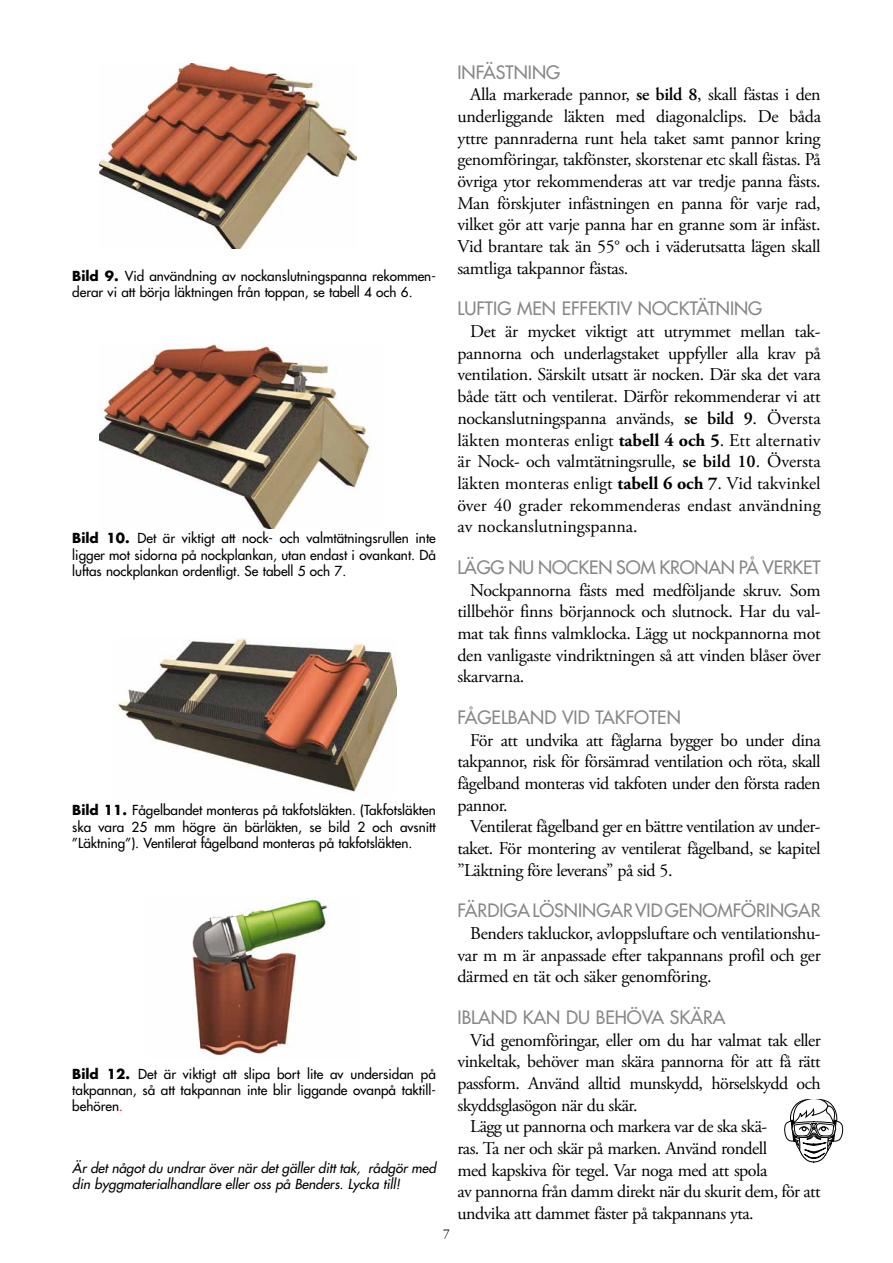
<style>
.page{position:relative;width:893px;height:1263px;background:#fff}
.page>*{position:absolute;margin:0;border:0;box-sizing:border-box;transform-origin:0 0}
.t1{font:18px/21.8px "Adobe Garamond Pro";letter-spacing:-.03em;color:#000;text-align:justify}
.t2{font:500 18px "Futura Std";color:#87888a}
.t3{font:500 13.5px/16.2px "Futura Std";color:#000;text-align:justify}
.t4{font:italic 500 13.5px/16.2px "Futura Std";color:#000}
.t5{font:13.5px "Adobe Garamond Pro";color:#000}
.s1{font-weight:700}
.s2{color:#e2007a}
.s3{font-weight:600}
</style>
<div class="page">
<img style="left:100px;top:344px;width:271px;height:184px">
<img style="left:117px;top:638px;width:279px;height:154px">
<svg style="left:784px;top:1099px;width:59px;height:63px"></svg>
<img style="left:100px;top:64px;width:257px;height:184px">
<img style="left:192px;top:898px;width:138px;height:161px">
<p class="t3" style="left:72px;top:268px;width:365px"><span class="s1">Bild 9.</span> Vid användning av nockanslutningspanna rekommen&shy;derar vi att börja läktningen från toppan, se tabell 4 och 6.</p>
<p class="t3" style="left:72px;top:530px;width:365px"><span class="s1">Bild 10.</span> Det är viktigt att nock- och valmtätningsrullen inte ligger mot sidorna på nockplankan, utan endast i ovankant. Då luftas nockplankan ordentligt. Se tabell 5 och 7.</p>
<p class="t3" style="left:72px;top:802px;width:365px"><span class="s1">Bild 11.</span> Fågelbandet monteras på takfotsläkten. (Takfotsläkten ska vara 25 mm högre än bärläkten, se bild 2 och avsnitt ”Läktning”). Ventilerat fågelband monteras på takfotsläkten.</p>
<p class="t3" style="left:72px;top:1066px;width:365px"><span class="s1">Bild 12.</span> Det är viktigt att slipa bort lite av undersidan på takpannan, så att takpannan inte blir liggande ovanpå taktill&shy;behören<span class="s2">.</span></p>
<p class="t4" style="left:72px;top:1160px;width:365px">Är det något du undrar över när det gäller ditt tak, rådgör med din byggmaterialhandlare eller oss på Benders. Lycka till!</p>
<p class="t2" style="left:457px;top:61px;width:104px">INFÄSTNING</p>
<p class="t1" style="left:457px;top:84px;width:365px;text-indent:13px">Alla markerade pannor, <span class="s3">se bild 8</span>, skall fästas i den underliggande läkten med diagonalclips. De båda yttre pannraderna runt hela taket samt pannor kring genomföringar, takfönster, skorstenar etc skall fästas. På övriga ytor rekommenderas att var tredje panna fästs.<br>Man förskjuter infästningen en panna för varje rad, vilket gör att varje panna har en granne som är infäst.<br>Vid brantare tak än 55° och i väderutsatta lägen skall samtliga takpannor fästas.</p>
<p class="t2" style="left:457px;top:297px;width:306px">LUFTIG MEN EFFEKTIV NOCKTÄTNING</p>
<p class="t1" style="left:457px;top:321px;width:365px;text-indent:13px">Det är mycket viktigt att utrymmet mellan tak&shy;pannorna och underlagstaket uppfyller alla krav på ventilation. Särskilt utsatt är nocken. Där ska det vara både tätt och ventilerat. Därför rekommenderar vi att nockanslutningspanna används, <span class="s3">se bild 9</span>. Översta läkten monteras enligt <span class="s1">tabell 4 och 5</span>. Ett alternativ är Nock- och valmtätningsrulle, <span class="s3">se bild 10</span>. Översta läkten monteras enligt <span class="s1">tabell 6 och 7</span>. Vid takvinkel över 40 grader rekommenderas endast användning av nockanslutningspanna.</p>
<p class="t2" style="left:457px;top:556px;width:365px">LÄGG NU NOCKEN SOM KRONAN PÅ VERKET</p>
<p class="t1" style="left:457px;top:580px;width:365px;text-indent:13px">Nockpannorna fästs med medföljande skruv. Som tillbehör finns börjannock och slutnock. Har du val&shy;mat tak finns valmklocka. Lägg ut nockpannorna mot den vanligaste vindriktningen så att vinden blåser över skarvarna.</p>
<p class="t2" style="left:457px;top:706px;width:225px">FÅGELBAND VID TAKFOTEN</p>
<p class="t1" style="left:457px;top:729px;width:365px;text-indent:13px">För att undvika att fåglarna bygger bo under dina takpannor, risk för försämrad ventilation och röta, skall fågelband monteras vid takfoten under den första raden pannor.</p>
<p class="t1" style="left:457px;top:816px;width:365px;text-indent:13px">Ventilerat fågelband ger en bättre ventilation av under&shy;taket. För montering av ventilerat fågelband, se kapitel ”Läktning före leverans” på sid 5.</p>
<p class="t2" style="left:457px;top:899px;width:365px">FÄRDIGA LÖSNINGAR VID GENOMFÖRINGAR</p>
<p class="t1" style="left:457px;top:923px;width:365px;text-indent:13px">Benders takluckor, avloppsluftare och ventilationshu&shy;var m m är anpassade efter takpannans profil och ger därmed en tät och säker genomföring.</p>
<p class="t2" style="left:457px;top:1006px;width:269px">IBLAND KAN DU BEHÖVA SKÄRA</p>
<p class="t1" style="left:470px;top:1030px;width:352px">Vid genomföringar, eller om du har valmat tak eller</p>
<p class="t1" style="left:457px;top:1051px;width:365px">vinkeltak, behöver man skära pannorna för att få rätt</p>
<p class="t1" style="left:457px;top:1073px;width:365px">passform. Använd alltid munskydd, hörselskydd och</p>
<p class="t1" style="left:457px;top:1095px;width:181px">skyddsglasögon när du skär.</p>
<p class="t1" style="left:470px;top:1116px;width:298px">Lägg ut pannorna och markera var de ska skä-</p>
<p class="t1" style="left:457px;top:1138px;width:311px">ras. Ta ner och skär på marken. Använd rondell</p>
<p class="t1" style="left:457px;top:1160px;width:311px">med kapskiva för tegel. Var noga med att spola</p>
<p class="t1" style="left:457px;top:1181px;width:365px">av pannorna från damm direkt när du skurit dem, för att</p>
<p class="t1" style="left:457px;top:1203px;width:298px">undvika att dammet fäster på takpannans yta.</p>
<p class="t5" style="left:443px;top:1226px;width:8px">7</p>
</div>
